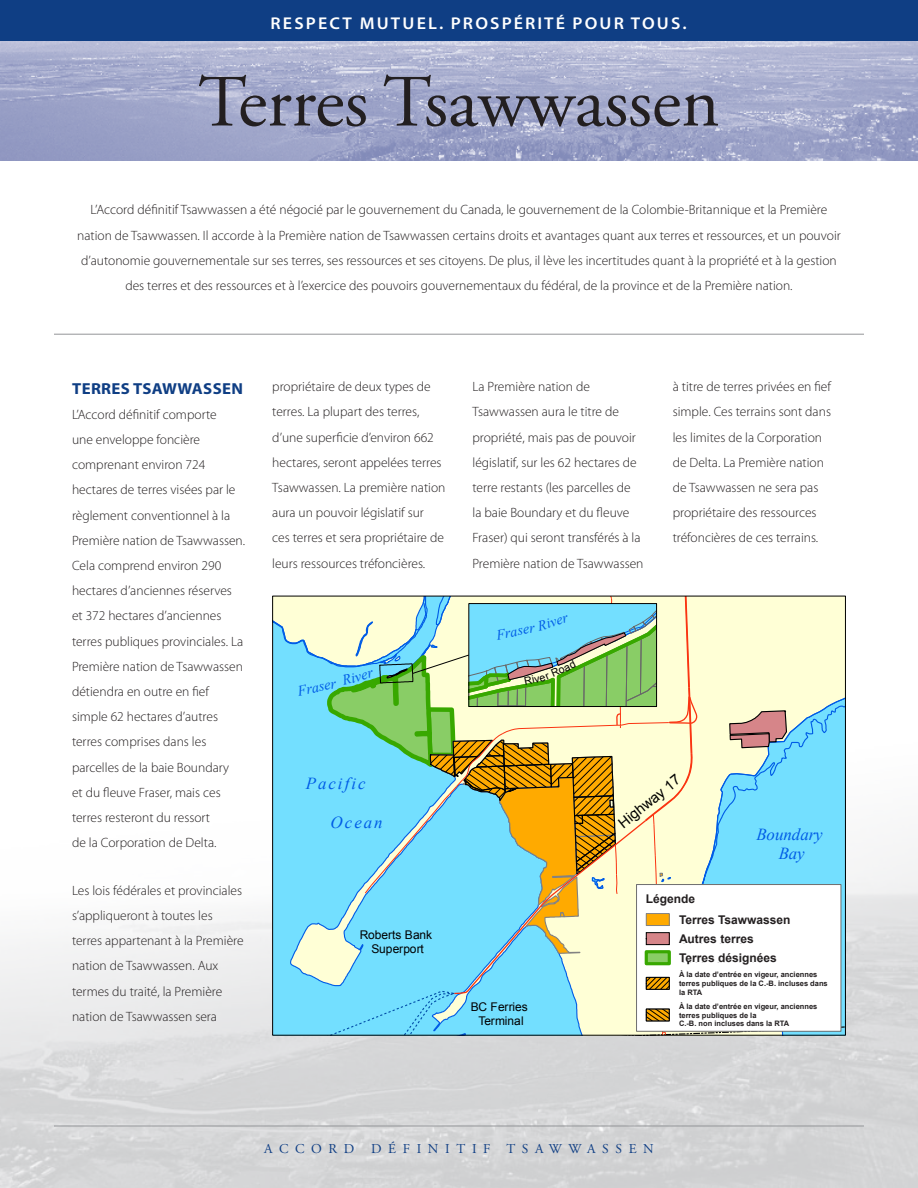
<style>
.page{position:relative;width:918px;height:1188px;background:#fff}
.page>*{position:absolute;margin:0;border:0;box-sizing:border-box;transform-origin:0 0}
.t1{font:73.5px "Adobe Garamond Pro";color:#231f20}
.t2{font:600 17.1px "Myriad Pro";letter-spacing:.12em;color:#fff;scale:1.05 1}
.t3{font:italic 16.8px "Times New Roman";letter-spacing:.11em;color:#005ce6}
.t4{font:italic 16.8px/19.4px "Times New Roman";color:#005ce6;text-align:center}
.t5{font:700 15.9px "Myriad Pro";letter-spacing:.02em;color:#0f3e84;scale:1.05 1}
.t6{font:14.4px "Arial";color:#000}
.t7{font:italic 14.4px "Times New Roman";color:#005ce6}
.t8{font:italic 14.25px "Times New Roman";color:#005ce6}
.t9{font:300 13.5px/25.2px "Myriad Pro";color:#231f20}
.t10{font:13.5px "Adobe Garamond Pro";letter-spacing:.495em;color:#0f3e84}
.t11{font:700 12px/19px "Arial";color:#231f20}
.t12{font:12px/13.8px "Arial";letter-spacing:-.005em;color:#000;text-align:center}
.t13{font:700 10.8px/12.6px "Arial";color:#000}
.t14{font:700 7.5px/8.7px "Arial";color:#231f20}
</style>
<div class="page">
<img style="left:0;top:41px;width:918px;height:119px">
<div style="left:0;top:0;width:918px;height:41px;background:#0f3e84"></div>
<hr style="left:54px;top:1126px;width:810px;height:1px;background:#939598">
<hr style="left:54px;top:334px;width:810px;height:1px;background:#939598">
<svg style="left:273px;top:596px;width:572px;height:439px;background:#b2ded1"></svg>
<p class="t2" style="left:271px;top:13px;width:398px">RESPECT MUTUEL. PROSPÉRITÉ POUR TOUS.</p>
<h1 class="t1" style="left:198px;top:58px;width:523px">Terres Tsawwassen</h1>
<p class="t9" style="left:77px;top:197px;width:765px;text-align:center">L’Accord définitif Tsawwassen a été négocié par le gouvernement du Canada, le gouvernement de la Colombie-Britannique et la Première nation de Tsawwassen. Il accorde à la Première nation de Tsawwassen certains droits et avantages quant aux terres et ressources, et un pouvoir d’autonomie gouvernementale sur ses terres, ses ressources et ses citoyens. De plus, il lève les incertitudes quant à la propriété et à la gestion des terres et des ressources et à l’exercice des pouvoirs gouvernementaux du fédéral, de la province et de la Première nation.</p>
<p class="t5" style="left:72px;top:379px;width:164px">TERRES TSAWWASSEN</p>
<p class="t9" style="left:72px;top:402px;width:175px">L’Accord définitif comporte<br>une enveloppe foncière comprenant environ 724 hectares de terres visées par le règlement conventionnel à la<br>Première nation de Tsawwassen.<br>Cela comprend environ 290 hectares d’anciennes réserves et 372 hectares d’anciennes terres publiques provinciales. La<br>Première nation de Tsawwassen détiendra en outre en fief simple 62 hectares d’autres terres comprises dans les parcelles de la baie Boundary<br>et du fleuve Fraser, mais ces terres resteront du ressort<br>de la Corporation de Delta.</p>
<p class="t9" style="left:72px;top:878px;width:173px">Les lois fédérales et provinciales s’appliqueront à toutes les terres appartenant à la Première nation de Tsawwassen. Aux termes du traité, la Première nation de Tsawwassen sera</p>
<p class="t9" style="left:272px;top:374px;width:175px">propriétaire de deux types de terres. La plupart des terres, d’une superficie d’environ 662 hectares, seront appelées terres<br>Tsawwassen. La première nation aura un pouvoir législatif sur<br>ces terres et sera propriétaire de leurs ressources tréfoncières.</p>
<p class="t9" style="left:473px;top:374px;width:173px">La Première nation de<br>Tsawwassen aura le titre de propriété, mais pas de pouvoir législatif, sur les 62 hectares de terre restants (les parcelles de<br>la baie Boundary et du fleuve<br>Fraser) qui seront transférés à la<br>Première nation de Tsawwassen</p>
<p class="t9" style="left:673px;top:374px;width:160px">à titre de terres privées en fief simple. Ces terrains sont dans les limites de la Corporation de Delta. La Première nation de Tsawwassen ne sera pas propriétaire des ressources tréfoncières de ces terrains.</p>
<p class="t7" style="left:296px;top:682px;width:41px;rotate:-13deg">Fraser</p>
<p class="t3" style="left:306px;top:772px;width:61px">Pacific</p>
<p class="t3" style="left:331px;top:811px;width:54px">Ocean</p>
<p class="t8" style="left:494px;top:625px;width:40px;rotate:-12deg">Fraser</p>
<p class="t12" style="left:360px;top:928px;width:74px">Roberts Bank<br>Superport</p>
<p class="t12" style="left:471px;top:1000px;width:59px">BC Ferries<br>Terminal</p>
<p class="t6" style="left:614px;top:817px;width:77px;rotate:-39deg">Highway 17</p>
<p class="t11" style="left:646px;top:889px;width:51px">Légende</p>
<p class="t13" style="left:646px;top:892px;width:40px">Legend</p>
<p class="t4" style="left:757px;top:824px;width:68px">Boundary<br>Bay</p>
<p class="t11" style="left:679px;top:911px;width:113px">Terres Tsawwassen<br>Autres terres<br>Terres désignées</p>
<p class="t14" style="left:679px;top:971px;width:150px">À la date d’entrée en vigeur, anciennes terres publiques de la C.-B. incluses dans la RTA</p>
<p class="t14" style="left:679px;top:1002px;width:140px">À la date d’entrée en vigeur, anciennes terres publiques de la<br>C.-B. non incluses dans la RTA</p>
<p class="t13" style="left:680px;top:914px;width:102px">Tsawwassen Lands</p>
<p class="t13" style="left:680px;top:952px;width:85px">Specified Lands</p>
<p class="t13" style="left:680px;top:933px;width:66px">Other Lands</p>
<p class="t13" style="left:680px;top:971px;width:149px">On Effective Date Former<br>BC Crown Lands within ALR</p>
<p class="t13" style="left:680px;top:1003px;width:151px">On Effective Date Former BC<br>Crown Lands not within ALR</p>
<p class="t10" style="left:264px;top:1140px;width:391px">ACCORD DÉFINITIF TSAWWASSEN</p>
</div>
